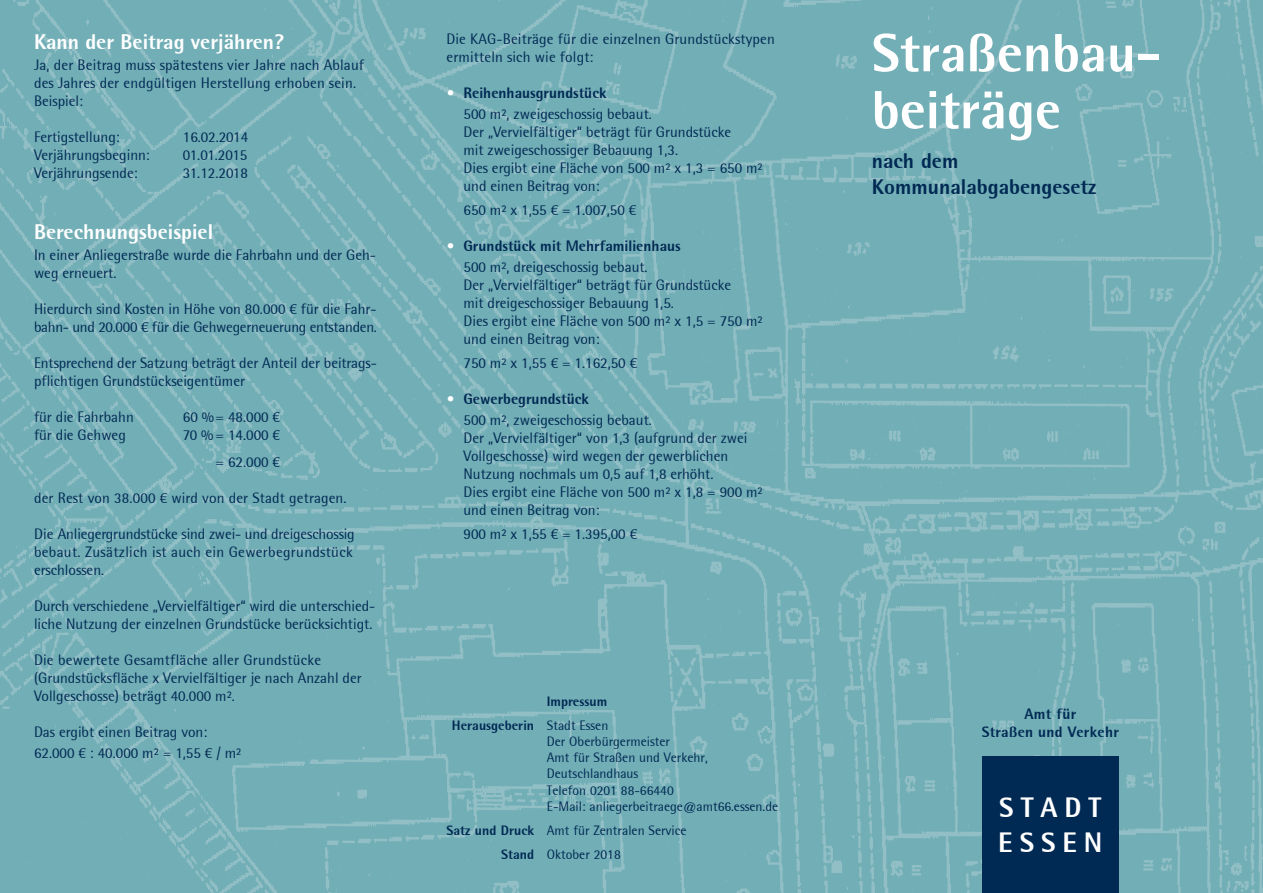
<style>
.page{position:relative;width:1263px;height:893px;background:#fff}
.page>*{position:absolute;margin:0;border:0;box-sizing:border-box;transform-origin:0 0}
.t1{font:800 54px/57px "Rotis Semi Sans";color:#fff}
.t2{font:800 27.9px/34.8px "Rotis Semi Sans";letter-spacing:.25em;color:#fff}
.t3{font:800 21px "Rotis Semi Sans";color:#fff}
.t4{font:800 21px/25.2px "Rotis Semi Sans";color:#002953}
.t5{font:15px/18px "Rotis Semi Sans";color:#002953}
.t6{font:15px/18px "Rotis Semi Sans";letter-spacing:-.02em;color:#002953}
.t7{font:800 15px/21px "Rotis Semi Sans";color:#002953}
.t8{font:800 15px/18px "Rotis Semi Sans";letter-spacing:.02em;color:#002953;text-align:center}
.t9{font:13.5px/16.2px "Rotis Semi Sans";color:#002953}
.t10{font:800 13.5px/24px "Rotis Semi Sans";color:#002953;text-align:right}
.s1{font-weight:800;color:#fff}
.s2{font-weight:800}
.s3{color:#fff}
.s4{font-weight:400}
</style>
<div class="page">
<img style="left:0;top:0;width:1263px;height:893px">
<div style="left:982px;top:757px;width:136px;height:136px;background:#002953"></div>
<h3 class="t3" style="left:34px;top:28px;width:251px">Kann der Beitrag verjähren?</h3>
<p class="t5" style="left:34px;top:55px;width:332px">Ja, der Beitrag muss spätestens vier Jahre nach Ablauf des Jahres der endgültigen Herstellung erhoben sein.<br>Beispiel:</p>
<p class="t5" style="left:34px;top:127px;width:87px">Fertigstellung:</p>
<p class="t5" style="left:183px;top:127px;width:67px">16.02.2014</p>
<p class="t5" style="left:34px;top:145px;width:117px">Verjährungsbeginn:</p>
<p class="t5" style="left:183px;top:145px;width:66px">01.01.2015</p>
<p class="t5" style="left:34px;top:163px;width:105px">Verjährungsende:</p>
<p class="t5" style="left:183px;top:163px;width:67px">31.12.2018</p>
<h3 class="t3" style="left:34px;top:218px;width:181px">Berechnungsbeispiel</h3>
<p class="t5" style="left:34px;top:246px;width:343px">In einer Anliegerstraße wurde die Fahrbahn und der Geh&shy;weg erneuert.</p>
<p class="t6" style="left:34px;top:300px;width:344px">Hierdurch sind Kosten in Höhe von 80.000 € für die Fahr&shy;bahn- und 20.000 € für die Gehwegerneuerung entstanden.</p>
<p class="t5" style="left:34px;top:354px;width:344px">Entsprechend der Satzung beträgt der Anteil der beitrags&shy;pflichtigen Grundstückseigentümer</p>
<p class="t5" style="left:34px;top:408px;width:101px">für die Fahrbahn</p>
<p class="t5" style="left:183px;top:408px;width:99px">60 %= 48.000 €</p>
<p class="t5" style="left:34px;top:426px;width:93px">für die Gehweg</p>
<p class="t5" style="left:183px;top:421px;width:99px;line-height:27px;text-align:right">70 % = 14.000 € = 62.000 €</p>
<p class="t5" style="left:34px;top:489px;width:314px">der Rest von 38.000 € wird von der Stadt getragen.</p>
<p class="t5" style="left:34px;top:525px;width:322px">Die Anliegergrundstücke sind zwei- und dreigeschossig bebaut. Zusätzlich ist auch ein Gewerbegrundstück erschlossen.</p>
<p class="t5" style="left:34px;top:597px;width:343px">Durch verschiedene „Vervielfältiger“ wird die unterschied&shy;liche Nutzung der einzelnen Grundstücke berücksichtigt.</p>
<p class="t5" style="left:34px;top:651px;width:329px">Die bewertete Gesamtfläche aller Grundstücke (Grundstücksfläche x Vervielfältiger je nach Anzahl der<br>Vollgeschosse) beträgt 40.000 m².</p>
<p class="t5" style="left:34px;top:721px;width:209px;line-height:21px">Das ergibt einen Beitrag von:<br>62.000 € : 40.000 m² = 1,55 € / m²</p>
<p class="t5" style="left:446px;top:30px;width:330px">Die KAG-Beiträge für die einzelnen Grundstückstypen ermitteln sich wie folgt:</p>
<p class="t5" style="left:463px;top:83px;width:190px;line-height:21px;text-indent:-17px"><span class="s1">•</span> <span class="s2">Reihenhausgrundstück<br></span>500 m², zweigeschossig bebaut.</p>
<p class="t5" style="left:463px;top:123px;width:301px">Der „Vervielfältiger“ beträgt für Grundstücke<br>mit zweigeschossiger Bebauung 1,3.<br>Dies ergibt eine Fläche von 500 m² x 1,3 = 650 m² und einen Beitrag von:</p>
<p class="t5" style="left:463px;top:201px;width:174px">650 m² x 1,55 € = 1.007,50 €</p>
<p class="t7" style="left:463px;top:235px;width:219px;text-indent:-17px"><span class="s3">•</span> Grundstück mit Mehrfamilienhaus<br><span class="s4">500 m², dreigeschossig bebaut.</span></p>
<p class="t5" style="left:463px;top:276px;width:301px">Der „Vervielfältiger“ beträgt für Grundstücke<br>mit dreigeschossiger Bebauung 1,5.<br>Dies ergibt eine Fläche von 500 m² x 1,5 = 750 m² und einen Beitrag von:</p>
<p class="t5" style="left:463px;top:354px;width:175px">750 m² x 1,55 € = 1.162,50 €</p>
<p class="t5" style="left:463px;top:389px;width:190px;line-height:21px;text-indent:-17px"><span class="s1">•</span> <span class="s2">Gewerbegrundstück<br></span>500 m², zweigeschossig bebaut.</p>
<p class="t5" style="left:463px;top:429px;width:301px">Der „Vervielfältiger“ von 1,3 (aufgrund der zwei Vollgeschosse) wird wegen der gewerblichen Nutzung nochmals um 0,5 auf 1,8 erhöht.<br>Dies ergibt eine Fläche von 500 m² x 1,8 = 900 m² und einen Beitrag von:</p>
<p class="t5" style="left:463px;top:525px;width:175px">900 m² x 1,55 € = 1.395,00 €</p>
<p class="t10" style="left:452px;top:689px;width:158px">Impressum<br>Herausgeberin <span class="s4">Stadt Essen</span></p>
<p class="t9" style="left:547px;top:733px;width:233px">Der Oberbürgermeister<br>Amt für Straßen und Verkehr,<br>Deutschlandhaus<br>Telefon 0201 88-66440<br>E-Mail: anliegerbeitraege@amt66.essen.de</p>
<p class="t9" style="left:501px;top:818px;width:187px;line-height:24px;text-indent:-55px"><span class="s2">Satz und Druck</span> Amt für Zentralen Service<br><span class="s2">Stand</span> Oktober 2018</p>
<h1 class="t1" style="left:872px;top:23px;width:291px">Straßenbau&shy;beiträge</h1>
<h3 class="t4" style="left:872px;top:148px;width:226px">nach dem<br>Kommunalabgabengesetz</h3>
<p class="t8" style="left:982px;top:705px;width:139px">Amt für<br>Straßen und Verkehr</p>
<h2 class="t2" style="left:998px;top:790px;width:106px">STADT<br>ESSEN</h2>
</div>
